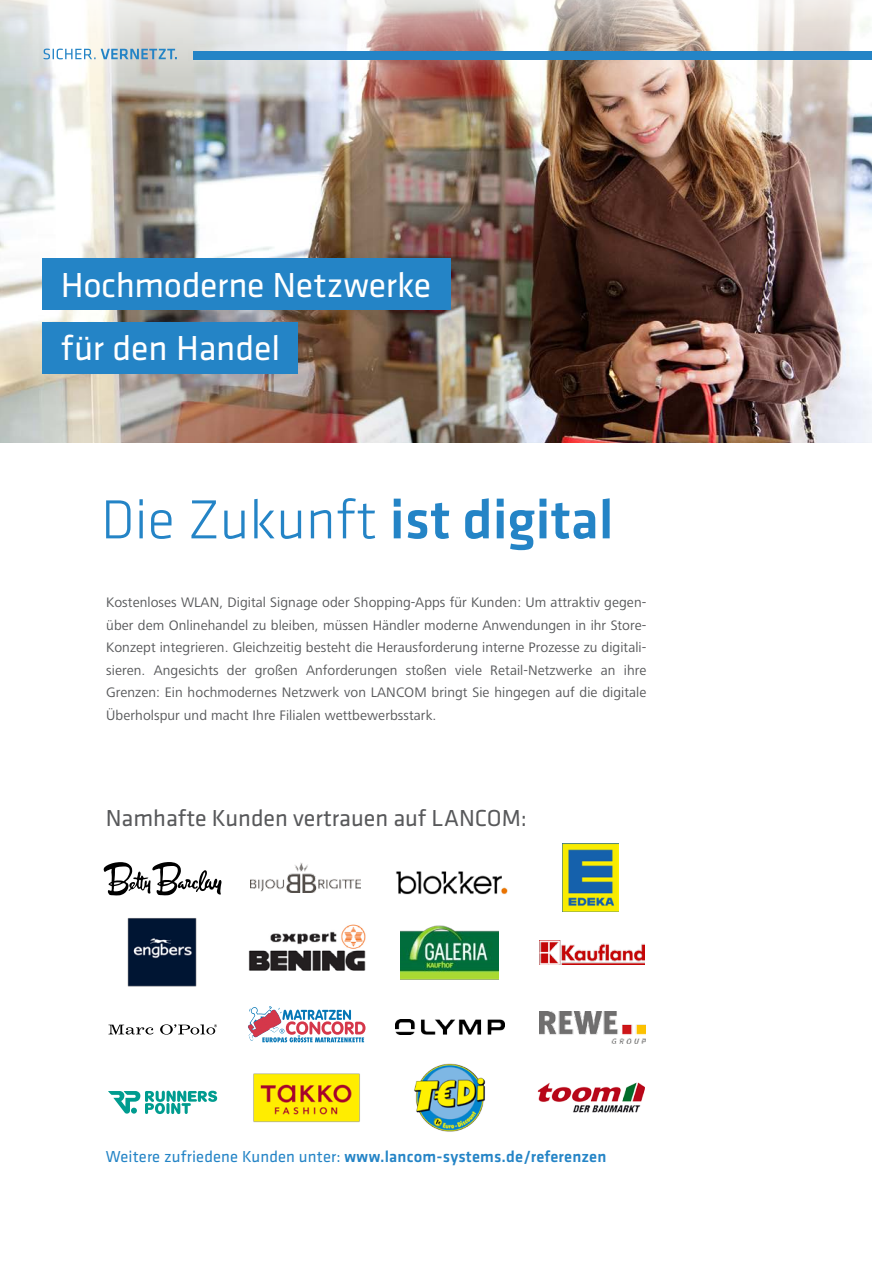
<style>
.page{position:relative;width:893px;height:1263px;background:#fff}
.page>*{position:absolute;margin:0;border:0;box-sizing:border-box;transform-origin:0 0}
.t1{font:300 57px "Klavika Basic";color:#2484c6}
.t2{font:36px/63.8px "Klavika Basic";letter-spacing:-.005em;color:#fff}
.t3{font:24px "Klavika Basic";color:#58595b}
.t4{font:500 16.5px "Klavika Basic";letter-spacing:.01em;color:#2484c6}
.t5{font:14.25px/22.5px "Frutiger Next LT";letter-spacing:.005em;color:#58595b;text-align:justify}
.s1{font-weight:500}
.s2{font-weight:400}
</style>
<div class="page">
<img style="left:0;top:79px;width:872px;height:364px">
<div style="left:43px;top:259px;width:408px;height:51px;background:#2484c6"></div>
<div style="left:43px;top:323px;width:255px;height:51px;background:#2484c6"></div>
<svg style="left:0;top:0;width:872px;height:79px"></svg>
<svg style="left:43px;top:49px;width:134px;height:10px"></svg>
<div style="left:193px;top:51px;width:679px;height:8px;background:#2484c6"></div>
<img style="left:537px;top:1082px;width:108px;height:30px">
<img style="left:414px;top:1063px;width:72px;height:69px">
<img style="left:253px;top:1073px;width:107px;height:50px">
<svg style="left:108px;top:1091px;width:109px;height:23px"></svg>
<img style="left:540px;top:1012px;width:105px;height:32px">
<img style="left:395px;top:1019px;width:109px;height:15px">
<svg style="left:248px;top:1006px;width:117px;height:36px"></svg>
<svg style="left:108px;top:1024px;width:109px;height:11px"></svg>
<img style="left:539px;top:940px;width:106px;height:24px">
<img style="left:401px;top:925px;width:98px;height:54px">
<img style="left:248px;top:924px;width:118px;height:47px">
<img style="left:127px;top:918px;width:70px;height:69px">
<img style="left:562px;top:843px;width:57px;height:69px">
<img style="left:251px;top:863px;width:110px;height:30px">
<svg style="left:104px;top:862px;width:118px;height:34px"></svg>
<img style="left:396px;top:871px;width:111px;height:24px">
<h2 class="t2" style="left:61px;top:252px;width:372px">Hochmoderne Netzwerke für den Handel</h2>
<h1 class="t1" style="left:101px;top:485px;width:514px">Die Zukunft <span class="s1">ist digital</span></h1>
<p class="t5" style="left:106px;top:591px;width:542px">Kostenloses WLAN, Digital Signage oder Shopping-Apps für Kunden: Um attraktiv gegen&shy;über dem Onlinehandel zu bleiben, müssen Händler moderne Anwendungen in ihr Store-Konzept integrieren. Gleichzeitig besteht die Herausforderung interne Prozesse zu digitali&shy;sieren. Angesichts der großen Anforderungen stoßen viele Retail-Netzwerke an ihre Grenzen: Ein hochmodernes Netzwerk von LANCOM bringt Sie hingegen auf die digitale Überholspur und macht Ihre Filialen wettbewerbsstark.</p>
<h3 class="t3" style="left:106px;top:803px;width:423px">Namhafte Kunden vertrauen auf LANCOM:</h3>
<p class="t4" style="left:106px;top:1146px;width:502px"><span class="s2">Weitere zufriedene Kunden unter:</span> www.lancom-systems.de/referenzen</p>
</div>
